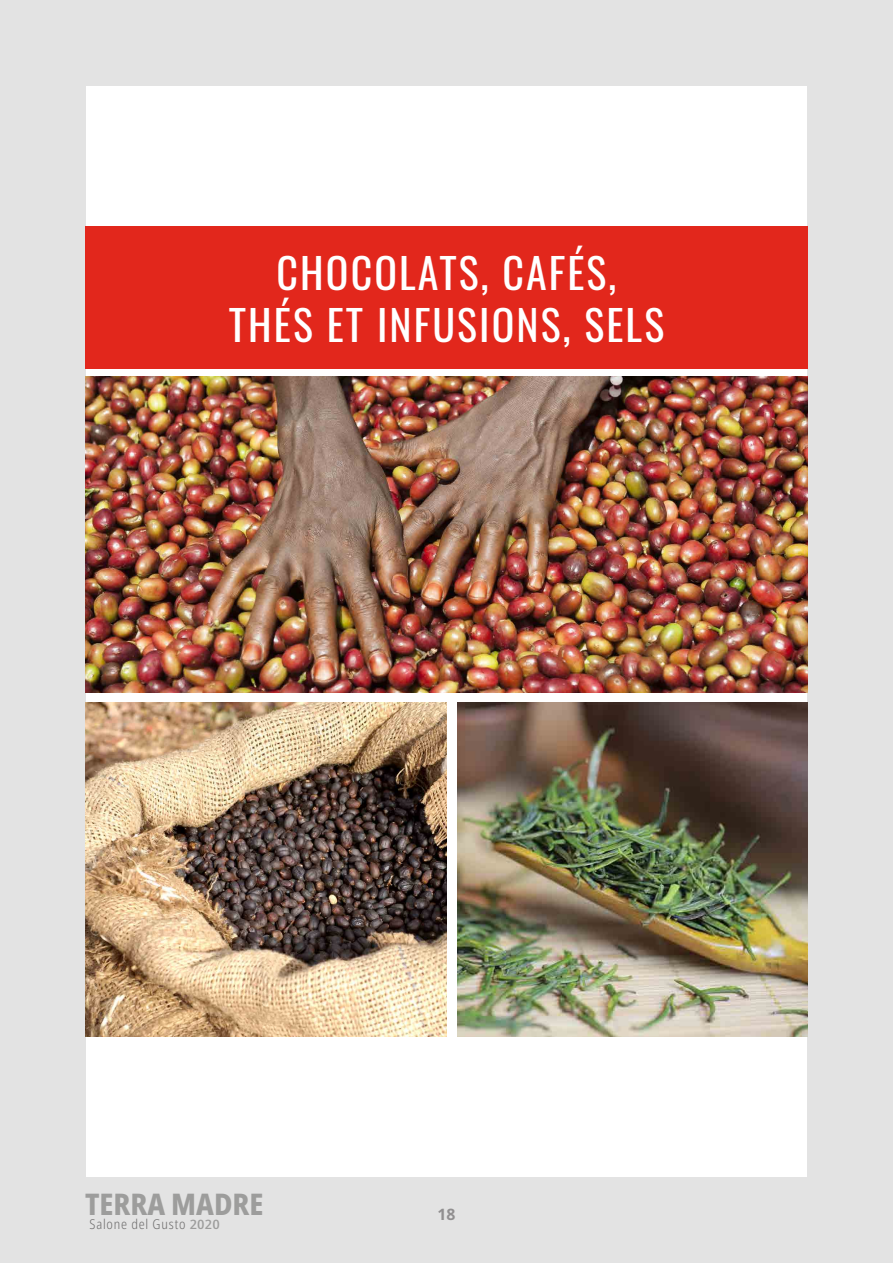
<style>
.page{position:relative;width:893px;height:1263px;background:#fff}
.page>*{position:absolute;margin:0;border:0;box-sizing:border-box;transform-origin:0 0}
.t1{font:42px/52.2px "Oswald";letter-spacing:.05em;color:#fff;text-align:center}
.t2{font:800 condensed 29.85px "Noto Sans";color:#9d9d9c}
.t3{font:700 15.75px "Noto Sans";color:#918f90}
.t4{font:300 condensed 13.5px "Noto Sans";letter-spacing:.06em;color:#706f6f}
.s1{font-weight:500;font-size:12.9px;color:#9d9d9c}
</style>
<div class="page">
<div style="left:0;top:0;width:893px;height:85px;background:#e3e3e3"></div>
<div style="left:0;top:0;width:85px;height:1263px;background:#e3e3e3"></div>
<div style="left:808px;top:0;width:85px;height:1263px;background:#e3e3e3"></div>
<div style="left:0;top:1178px;width:893px;height:85px;background:#e3e3e3"></div>
<div style="left:85px;top:226px;width:723px;height:143px;background:#e2271c"></div>
<img style="left:85px;top:376px;width:723px;height:316px">
<img style="left:457px;top:702px;width:351px;height:334px">
<img style="left:85px;top:702px;width:361px;height:334px">
<p class="t1" style="left:229px;top:243px;width:437px">CHOCOLATS, CAFÉS,<br>THÉS ET INFUSIONS, SELS</p>
<p class="t2" style="left:85px;top:1182px;width:180px">TERRA MADRE</p>
<p class="t4" style="left:89px;top:1215px;width:132px">Salone del Gusto <span class="s1">2020</span></p>
<p class="t3" style="left:437px;top:1203px;width:20px">18</p>
</div>
